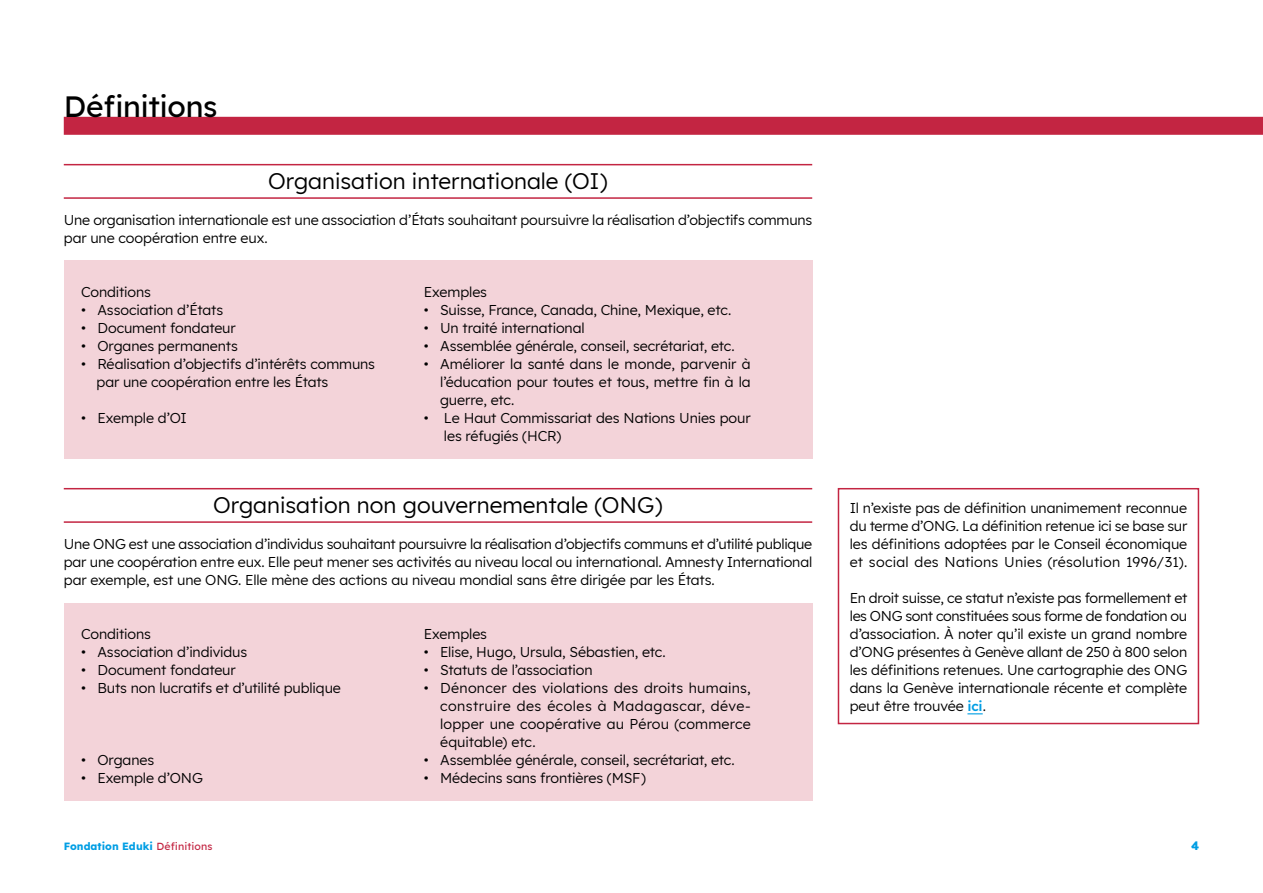
<style>
.page{position:relative;width:1263px;height:893px;background:#fff}
.page>*{position:absolute;margin:0;border:0;box-sizing:border-box;transform-origin:0 0}
.t1{font:500 30px "Lexend";letter-spacing:-.015em;color:#000}
.t2{font:22.5px "Lexend";color:#000}
.t3{font:14.25px/18px "Lexend";letter-spacing:-.01em;color:#000;text-align:justify}
.t4{font:700 12px "Lexend";color:#009ee4}
.t5{font:700 10.5px "Lexend";color:#009ee4}
.s1{font-weight:600;font-size:13.5px;color:#009ee4}
.s2{font-weight:500;color:#c32542}
</style>
<div class="page">
<div style="left:64px;top:603px;width:748px;height:198px;background:#f3d3d9"></div>
<div style="left:64px;top:261px;width:748px;height:198px;background:#f3d3d9"></div>
<hr style="left:64px;top:164px;width:748px;height:1px;background:#c32542">
<hr style="left:64px;top:197px;width:748px;height:2px;background:#c32542">
<hr style="left:64px;top:488px;width:748px;height:1px;background:#c32542">
<hr style="left:64px;top:521px;width:748px;height:2px;background:#c32542">
<div style="left:64px;top:117px;width:1199px;height:18px;background:#c32542"></div>
<svg style="left:967px;top:713px;width:16px;height:1px"></svg>
<div style="left:838px;top:488px;width:361px;height:236px;border:2px solid #c32542"></div>
<h1 class="t1" style="left:64px;top:84px;width:155px">Définitions</h1>
<h2 class="t2" style="left:268px;top:165px;width:341px">Organisation internationale (OI)</h2>
<p class="t3" style="left:64px;top:210px;width:750px">Une organisation internationale est une association d’États souhaitant poursuivre la réalisation d’objectifs communs par une coopération entre eux.</p>
<p class="t3" style="left:81px;top:283px;width:71px">Conditions</p>
<p class="t3" style="left:81px;top:301px;width:144px">• Association d’États</p>
<p class="t3" style="left:81px;top:319px;width:156px">• Document fondateur</p>
<p class="t3" style="left:81px;top:337px;width:158px">• Organes permanents</p>
<p class="t3" style="left:96px;top:355px;width:280px;text-indent:-15px">• Réalisation d’objectifs d’intérêts communs par une coopération entre les États</p>
<p class="t3" style="left:81px;top:409px;width:107px">• Exemple d’OI</p>
<p class="t3" style="left:424px;top:283px;width:65px">Exemples</p>
<p class="t3" style="left:424px;top:301px;width:309px">• Suisse, France, Canada, Chine, Mexique, etc.</p>
<p class="t3" style="left:424px;top:318px;width:162px">• Un traité international</p>
<p class="t3" style="left:424px;top:337px;width:312px">• Assemblée générale, conseil, secrétariat, etc.</p>
<p class="t3" style="left:440px;top:355px;width:312px;text-indent:-16px">• Améliorer la santé dans le monde, parvenir à l’éducation pour toutes et tous, mettre fin à la guerre, etc.</p>
<p class="t3" style="left:444px;top:408px;width:308px;text-indent:-20px">• Le Haut Commissariat des Nations Unies pour les réfugiés (HCR)</p>
<h2 class="t2" style="left:213px;top:489px;width:451px">Organisation non gouvernementale (ONG)</h2>
<p class="t3" style="left:64px;top:534px;width:750px">Une ONG est une association d’individus souhaitant poursuivre la réalisation d’objectifs communs et d’utilité publique par une coopération entre eux. Elle peut mener ses activités au niveau local ou international. Amnesty International par exemple, est une ONG. Elle mène des actions au niveau mondial sans être dirigée par les États.</p>
<p class="t3" style="left:81px;top:625px;width:71px">Conditions</p>
<p class="t3" style="left:81px;top:643px;width:168px">• Association d’individus</p>
<p class="t3" style="left:81px;top:661px;width:156px">• Document fondateur</p>
<p class="t3" style="left:81px;top:679px;width:261px">• Buts non lucratifs et d’utilité publique</p>
<p class="t3" style="left:81px;top:751px;width:75px">• Organes</p>
<p class="t3" style="left:81px;top:769px;width:123px">• Exemple d’ONG</p>
<p class="t3" style="left:424px;top:625px;width:65px">Exemples</p>
<p class="t3" style="left:424px;top:642px;width:244px">• Elise, Hugo, Ursula, Sébastien, etc.</p>
<p class="t3" style="left:424px;top:661px;width:170px">• Statuts de l’association</p>
<p class="t3" style="left:440px;top:679px;width:312px;text-indent:-16px">• Dénoncer des violations des droits humains, construire des écoles à Madagascar, déve&shy;lopper une coopérative au Pérou (commerce équitable) etc.</p>
<p class="t3" style="left:424px;top:751px;width:312px">• Assemblée générale, conseil, secrétariat, etc.</p>
<p class="t3" style="left:424px;top:769px;width:224px">• Médecins sans frontières (MSF)</p>
<p class="t3" style="left:850px;top:498px;width:339px">Il n’existe pas de définition unanimement reconnue du terme d’ONG. La définition retenue ici se base sur les définitions adoptées par le Conseil économique et social des Nations Unies (résolution 1996/31).</p>
<p class="t3" style="left:850px;top:589px;width:339px">En droit suisse, ce statut n’existe pas formellement et les ONG sont constituées sous forme de fondation ou d’association. À noter qu’il existe un grand nombre d’ONG présentes à Genève allant de 250 à 800 selon les définitions retenues. Une cartographie des ONG dans la Genève internationale récente et complète peut être trouvée <span class="s1">ici</span>.</p>
<p class="t5" style="left:64px;top:840px;width:150px">Fondation Eduki <span class="s2">Définitions</span></p>
<p class="t4" style="left:1191px;top:840px;width:10px">4</p>
</div>
